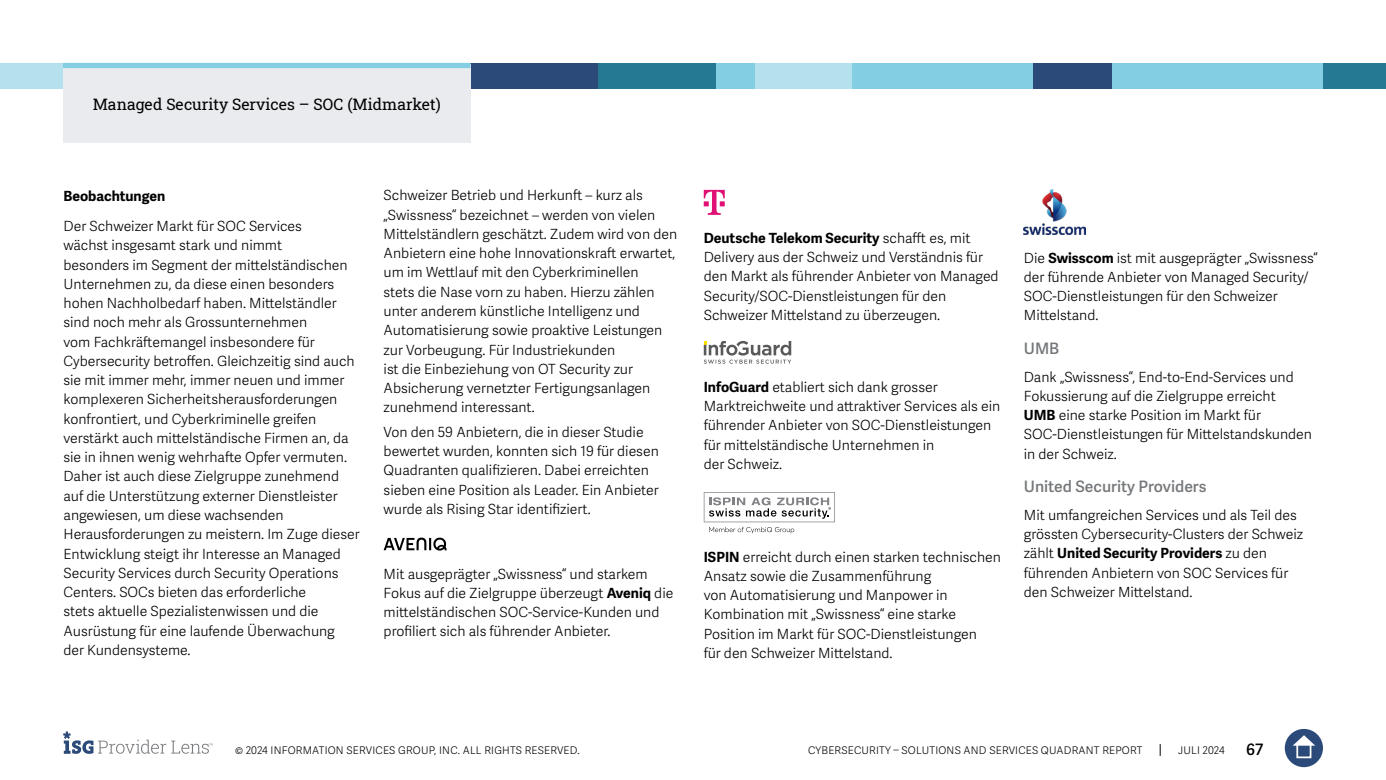
<style>
.page{position:relative;width:1386px;height:780px;background:#fff}
.page>*{position:absolute;margin:0;border:0;box-sizing:border-box;transform-origin:0 0}
.Section_Label_Light{font:15.75px "Roboto Slab ISG P Regular";color:#000}
.t1{font:600 15.75px "Adelle Sans";color:#75787b}
.t2{font:600 15.75px "Adelle Sans";color:#000}
.t3{font:300 14px/19.2px "Adelle Sans";color:#000101}
.t4{font:700 14px "Adelle Sans";color:#000}
.t5{font:300 10.5px "Adelle Sans";letter-spacing:.02em;color:#000}
.s1{font-weight:700}
</style>
<div class="page">
<svg style="left:1160px;top:744px;width:1px;height:12px"></svg>
<div style="left:1285px;top:729px;width:38px;height:38px;background:#2b4a79;border-radius:50%"></div>
<svg style="left:1293px;top:735px;width:22px;height:10px"></svg>
<div style="left:1296px;top:743px;width:15px;height:15px;border:2px solid #fff"></div>
<svg style="left:63px;top:731px;width:150px;height:23px"></svg>
<div style="left:1047px;top:63px;width:276px;height:26px;background:#84cee3"></div>
<div style="left:0;top:63px;width:158px;height:26px;background:#b4e1ed"></div>
<div style="left:850px;top:63px;width:184px;height:26px;background:#84cee3"></div>
<div style="left:1323px;top:63px;width:63px;height:26px;background:#257992"></div>
<div style="left:1033px;top:63px;width:79px;height:26px;background:#2b4a79"></div>
<div style="left:754px;top:63px;width:98px;height:26px;background:#b4e1ed"></div>
<div style="left:598px;top:63px;width:157px;height:26px;background:#84cee3"></div>
<div style="left:598px;top:63px;width:118px;height:26px;background:#257992"></div>
<div style="left:379px;top:63px;width:219px;height:26px;background:#2b4a79"></div>
<svg style="left:384px;top:537px;width:63px;height:13px"></svg>
<svg style="left:704px;top:190px;width:21px;height:25px"></svg>
<svg style="left:704px;top:341px;width:87px;height:23px"></svg>
<svg style="left:704px;top:492px;width:131px;height:41px"></svg>
<img style="left:1024px;top:190px;width:61px;height:44px">
<div style="left:63px;top:64px;width:407px;height:78px;background:#e9ebee"></div>
<div style="left:63px;top:63px;width:407px;height:5px;background:#84cee3"></div>
<p class="Section_Label_Light" style="left:93px;top:93px;width:349px">Managed Security Services – SOC (Midmarket)</p>
<p class="t4" style="left:64px;top:188px;width:103px">Beobachtungen</p>
<p class="t3" style="left:64px;top:217px;width:298px">Der Schweizer Markt für SOC Services<br>wächst insgesamt stark und nimmt<br>besonders im Segment der mittelständischen Unternehmen zu, da diese einen besonders hohen Nachholbedarf haben. Mittelständler sind noch mehr als Grossunternehmen<br>vom Fachkräftemangel insbesondere für Cybersecurity betroffen. Gleichzeitig sind auch sie mit immer mehr, immer neuen und immer komplexeren Sicherheitsherausforderungen konfrontiert, und Cyberkriminelle greifen verstärkt auch mittelständische Firmen an, da sie in ihnen wenig wehrhafte Opfer vermuten.<br>Daher ist auch diese Zielgruppe zunehmend auf die Unterstützung externer Dienstleister angewiesen, um diese wachsenden Herausforderungen zu meistern. Im Zuge dieser Entwicklung steigt ihr Interesse an Managed Security Services durch Security Operations Centers. SOCs bieten das erforderliche<br>stets aktuelle Spezialistenwissen und die Ausrüstung für eine laufende Überwachung<br>der Kundensysteme.</p>
<p class="t3" style="left:384px;top:186px;width:295px">Schweizer Betrieb und Herkunft – kurz als „Swissness“ bezeichnet – werden von vielen Mittelständlern geschätzt. Zudem wird von den Anbietern eine hohe Innovationskraft erwartet, um im Wettlauf mit den Cyberkriminellen<br>stets die Nase vorn zu haben. Hierzu zählen unter anderem künstliche Intelligenz und Automatisierung sowie proaktive Leistungen zur Vorbeugung. Für Industriekunden<br>ist die Einbeziehung von OT Security zur Absicherung vernetzter Fertigungsanlagen zunehmend interessant.</p>
<p class="t3" style="left:384px;top:422px;width:277px">Von den 59 Anbietern, die in dieser Studie bewertet wurden, konnten sich 19 für diesen Quadranten qualifizieren. Dabei erreichten sieben eine Position als Leader. Ein Anbieter wurde als Rising Star identifiziert.</p>
<p class="t3" style="left:384px;top:564px;width:291px">Mit ausgeprägter „Swissness“ und starkem Fokus auf die Zielgruppe überzeugt <span class="s1">Aveniq</span> die mittelständischen SOC-Service-Kunden und profiliert sich als führender Anbieter.</p>
<p class="t3" style="left:704px;top:229px;width:296px"><span class="s1">Deutsche Telekom Security</span> schafft es, mit Delivery aus der Schweiz und Verständnis für den Markt als führender Anbieter von Managed Security/SOC-Dienstleistungen für den Schweizer Mittelstand zu überzeugen.</p>
<p class="t3" style="left:704px;top:377px;width:298px"><span class="s1">InfoGuard</span> etabliert sich dank grosser Marktreichweite und attraktiver Services als ein führender Anbieter von SOC-Dienstleistungen für mittelständische Unternehmen in<br>der Schweiz.</p>
<p class="t3" style="left:704px;top:547px;width:299px"><span class="s1">ISPIN</span> erreicht durch einen starken technischen Ansatz sowie die Zusammenführung<br>von Automatisierung und Manpower in Kombination mit „Swissness“ eine starke Position im Markt für SOC-Dienstleistungen<br>für den Schweizer Mittelstand.</p>
<p class="t3" style="left:1024px;top:248px;width:295px">Die <span class="s1">Swisscom</span> ist mit ausgeprägter „Swissness“ der führende Anbieter von Managed Security/ SOC-Dienstleistungen für den Schweizer Mittelstand.</p>
<p class="t1" style="left:1024px;top:339px;width:37px">UMB</p>
<p class="t3" style="left:1024px;top:367px;width:290px">Dank „Swissness“, End-to-End-Services und Fokussierung auf die Zielgruppe erreicht<br><span class="s1">UMB</span> eine starke Position im Markt für SOC-Dienstleistungen für Mittelstandskunden in der Schweiz.</p>
<p class="t1" style="left:1024px;top:477px;width:184px">United Security Providers</p>
<p class="t3" style="left:1024px;top:506px;width:281px">Mit umfangreichen Services und als Teil des grössten Cybersecurity-Clusters der Schweiz zählt <span class="s1">United Security Providers</span> zu den führenden Anbietern von SOC Services für den Schweizer Mittelstand.</p>
<p class="t5" style="left:235px;top:744px;width:346px">© 2024 INFORMATION SERVICES GROUP, INC. ALL RIGHTS RESERVED.</p>
<p class="t5" style="left:808px;top:744px;width:336px">CYBERSECURITY – SOLUTIONS AND SERVICES QUADRANT REPORT</p>
<p class="t5" style="left:1178px;top:744px;width:48px">JULI 2024</p>
<p class="t2" style="left:1246px;top:740px;width:18px">67</p>
</div>
